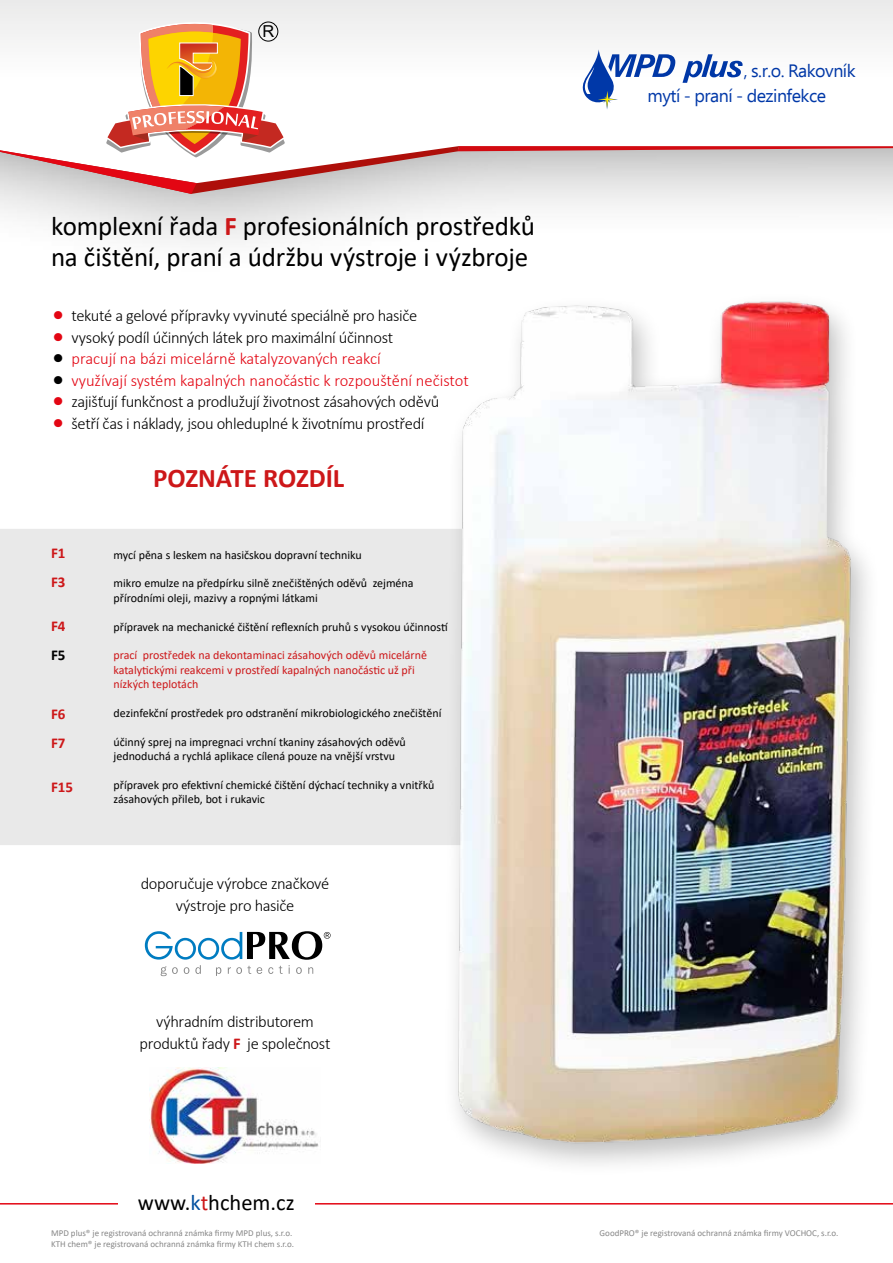
<style>
.page{position:relative;width:893px;height:1263px;background:#fff}
.page>*{position:absolute;margin:0;border:0;box-sizing:border-box;transform-origin:0 0}
.t1{font:27px/30.8px "Calibri";letter-spacing:-.005em;color:#000}
.t2{font:700 27px "Calibri";letter-spacing:-.005em;color:#cd1719}
.t3{font:22.5px "Calibri";color:#000}
.t4{font:17.85px/25.5px "Ebrima";letter-spacing:-.025em;color:#0038a8}
.t5{font:300 16.5px/21.5px "Calibri";letter-spacing:-.025em;color:#000;text-align:center}
.t6{font:300 16.5px "Calibri";color:#e30613}
.t7{font:16.35px "Arial";color:#000}
.t8{font:700 15px/29.4px "Calibri";color:#cd1719}
.t9{font:700 15px "Calibri";color:#000}
.t10{font:12px/14.4px "Calibri";color:#000}
.t11{font:12px/14.4px "Calibri";color:#cd1719}
.t12{font:9px "Calibri";color:#878787}
.s1{font-weight:700;color:#cd1719}
.s2{font-size:28.5px;color:#e30613}
.s3{font-size:28.5px;color:#000}
.s4{color:#004f9f}
.s5{color:#cd1719}
</style>
<div class="page">
<hr style="left:0;top:1203px;width:893px;height:1px;background:#e30613">
<div style="left:0;top:0;width:893px;height:280px;background:#000;opacity:.5"></div>
<div style="left:0;top:0;width:893px;height:22px;background:#ededec"></div>
<div style="left:118px;top:1193px;width:197px;height:17px;background:#fff"></div>
<img style="left:150px;top:1068px;width:169px;height:95px">
<div style="left:0;top:529px;width:405px;height:316px;background:#e9e9e9"></div>
<img style="left:405px;top:264px;width:488px;height:901px">
<svg style="left:0;top:22px;width:893px;height:172px"></svg>
<div style="left:258px;top:22px;width:20px;height:20px;border:1px solid #000;border-radius:50%"></div>
<svg style="left:145px;top:931px;width:186px;height:45px"></svg>
<h3 class="t7" style="left:263px;top:20px;width:13px">R</h3>
<h1 class="t1" style="left:51px;top:210px;width:485px">komplexní řada <span class="s1">F</span> profesionálních prostředků na čištění, praní a údržbu výstroje i výzbroje</h1>
<h3 class="t5" style="left:51px;top:305px;width:368px"><span class="s2">•</span> tekuté a gelové přípravky vyvinuté speciálně pro hasiče</h3>
<h3 class="t5" style="left:51px;top:326px;width:344px"><span class="s2">•</span> vysoký podíl účinných látek pro maximální účinnost</h3>
<h3 class="t6" style="left:51px;top:349px;width:331px"><span class="s3">•</span> pracují na bázi micelárně katalyzovaných reakcí</h3>
<h3 class="t6" style="left:51px;top:370px;width:419px"><span class="s3">•</span> využívají systém kapalných nanočástic k rozpouštění nečistot</h3>
<h3 class="t5" style="left:51px;top:391px;width:390px"><span class="s2">•</span> zajišťují funkčnost a prodlužují životnost zásahových oděvů</h3>
<h3 class="t5" style="left:51px;top:412px;width:375px"><span class="s2">•</span> šetří čas i náklady, jsou ohleduplné k životnímu prostředí</h3>
<p class="t8" style="left:51px;top:538px;width:16px">F1<br>F3</p>
<p class="t8" style="left:51px;top:611px;width:16px">F4</p>
<p class="t9" style="left:51px;top:645px;width:16px">F5</p>
<p class="t8" style="left:51px;top:699px;width:16px">F6<br>F7</p>
<p class="t8" style="left:51px;top:772px;width:24px">F15</p>
<h1 class="t2" style="left:153px;top:459px;width:193px">POZNÁTE ROZDÍL</h1>
<p class="t10" style="left:114px;top:547px;width:250px">mycí pěna s leskem na hasičskou dopravní techniku</p>
<p class="t10" style="left:114px;top:576px;width:302px">mikro emulze na předpírku silně znečištěných oděvů zejména přírodními oleji, mazivy a ropnými látkami</p>
<p class="t10" style="left:114px;top:619px;width:336px">přípravek na mechanické čištění reflexních pruhů s vysokou účinností</p>
<p class="t11" style="left:114px;top:648px;width:315px">prací prostředek na dekontaminaci zásahových oděvů micelárně katalytickými reakcemi v prostředí kapalných nanočástic už při nízkých teplotách</p>
<p class="t10" style="left:114px;top:705px;width:329px">dezinfekční prostředek pro odstranění mikrobiologického znečištění</p>
<p class="t10" style="left:114px;top:734px;width:294px">účinný sprej na impregnaci vrchní tkaniny zásahových oděvů jednoduchá a rychlá aplikace cílená pouze na vnější vrstvu</p>
<p class="t10" style="left:114px;top:777px;width:322px">přípravek pro efektivní chemické čištění dýchací techniky a vnitřků zásahových přileb, bot i rukavic</p>
<h3 class="t5" style="left:141px;top:873px;width:190px">doporučuje výrobce značkové výstroje pro hasiče</h3>
<h3 class="t5" style="left:140px;top:1011px;width:192px">výhradním distributorem produktů řady <span class="s1">F</span> je společnost</h3>
<h2 class="t3" style="left:138px;top:1186px;width:158px">www.<span class="s4">k</span><span class="s5">t</span>hchem.cz</h2>
<h3 class="t4" style="left:647px;top:59px;width:210px;text-indent:96px">, s.r.o. Rakovník mytí - praní - dezinfekce</h3>
<p class="t12" style="left:51px;top:1226px;width:243px">MPD plus® je registrovaná ochranná známka firmy MPD plus, s.r.o.</p>
<p class="t12" style="left:600px;top:1226px;width:240px">GoodPRO® je registrovaná ochranná známka firmy VOCHOC, s.r.o.</p>
<p class="t12" style="left:51px;top:1237px;width:245px">KTH chem® je registrovaná ochranná známka firmy KTH chem s.r.o.</p>
</div>
